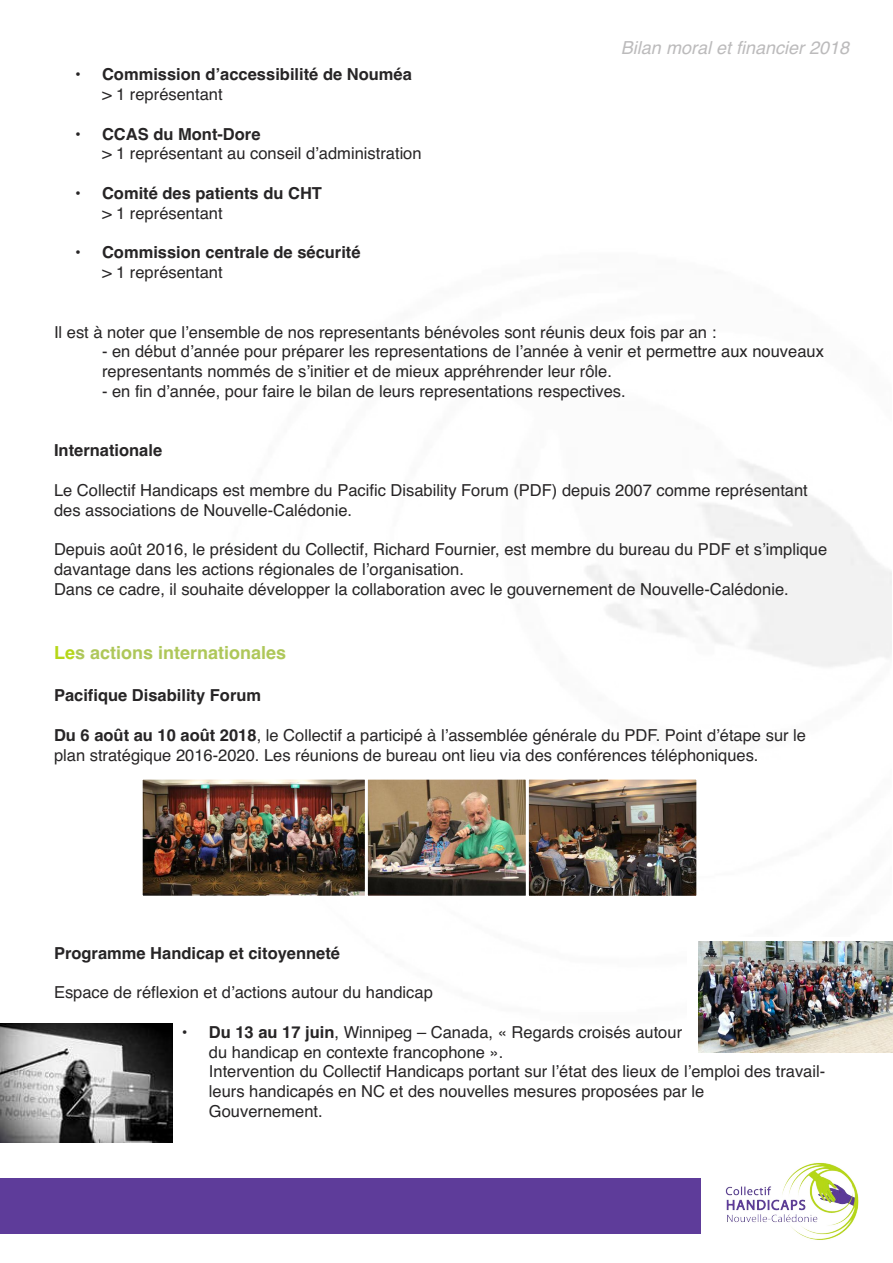
<style>
.page{position:relative;width:893px;height:1263px;background:#fff}
.page>*{position:absolute;margin:0;border:0;box-sizing:border-box;transform-origin:0 0}
.t1{font:700 18px "Helvetica";color:#aec759}
.t2{font:italic 18px "Helvetica";color:#bcbbbc}
.t3{font:16.5px/19.8px "Helvetica";color:#272526}
.t4{font:700 16.5px "Helvetica";color:#272526}
.s1{color:#b6d718}
.s2{font-weight:700}
</style>
<div class="page">
<img style="left:725px;top:1162px;width:134px;height:78px">
<div style="left:0;top:1178px;width:701px;height:56px;background:#5e3c9a"></div>
<img style="left:369px;top:781px;width:155px;height:113px">
<div style="left:366px;top:778px;width:161px;height:119px;border:2px solid #fff"></div>
<img style="left:530px;top:781px;width:165px;height:113px">
<div style="left:527px;top:778px;width:171px;height:119px;border:2px solid #fff"></div>
<img style="left:144px;top:781px;width:219px;height:113px">
<div style="left:141px;top:778px;width:225px;height:119px;border:2px solid #fff"></div>
<img style="left:0;top:1023px;width:173px;height:119px">
<img style="left:698px;top:941px;width:195px;height:111px">
<p class="t4" style="left:75px;top:65px;width:338px">• Commission d’accessibilité de Nouméa</p>
<p class="t3" style="left:102px;top:84px;width:122px">&gt; 1 représentant</p>
<p class="t4" style="left:75px;top:124px;width:187px">• CCAS du Mont-Dore</p>
<p class="t3" style="left:102px;top:144px;width:321px">&gt; 1 représentant au conseil d’administration</p>
<p class="t4" style="left:75px;top:184px;width:249px">• Comité des patients du CHT</p>
<p class="t3" style="left:102px;top:203px;width:122px">&gt; 1 représentant</p>
<p class="t4" style="left:75px;top:243px;width:287px">• Commission centrale de sécurité</p>
<p class="t3" style="left:102px;top:263px;width:122px">&gt; 1 représentant</p>
<p class="t2" style="left:621px;top:37px;width:230px">Bilan moral et financier 2018</p>
<p class="t3" style="left:54px;top:322px;width:664px">Il est à noter que l’ensemble de nos representants bénévoles sont réunis deux fois par an :</p>
<p class="t3" style="left:102px;top:342px;width:723px">- en début d’année pour préparer les representations de l’année à venir et permettre aux nouveaux representants nommés de s’initier et de mieux appréhrender leur rôle.</p>
<p class="t3" style="left:102px;top:381px;width:525px">- en fin d’année, pour faire le bilan de leurs representations respectives.</p>
<p class="t4" style="left:54px;top:441px;width:110px">Internationale</p>
<p class="t3" style="left:54px;top:480px;width:755px">Le Collectif Handicaps est membre du Pacific Disability Forum (PDF) depuis 2007 comme représentant des associations de Nouvelle-Calédonie.</p>
<p class="t3" style="left:54px;top:540px;width:775px">Depuis août 2016, le président du Collectif, Richard Fournier, est membre du bureau du PDF et s’implique davantage dans les actions régionales de l’organisation.<br>Dans ce cadre, il souhaite développer la collaboration avec le gouvernement de Nouvelle-Calédonie.</p>
<p class="t1" style="left:54px;top:642px;width:234px"><span class="s1">Le</span>s actions internationales</p>
<p class="t4" style="left:54px;top:686px;width:209px">Pacifique Disability Forum</p>
<p class="t3" style="left:54px;top:725px;width:754px"><span class="s2">Du 6 août au 10 août 2018</span>, le Collectif a participé àl’assemblée générale du PDF. Point d’étape sur le plan stratégique 2016-2020. Les réunions de bureau ont lieu via des conférences téléphoniques.</p>
<p class="t4" style="left:54px;top:943px;width:288px">Programme Handicap et citoyenneté</p>
<p class="t3" style="left:54px;top:983px;width:380px">Espace de réflexion et d’actions autour du handicap</p>
<p class="t3" style="left:209px;top:1022px;width:618px;text-indent:-27px"><span class="s2">• Du 13 au 17 juin</span>, Winnipeg – Canada, « Regards croisés autour<br>du handicap en contexte francophone ».<br>Intervention du Collectif Handicaps portant sur l’état des lieux de l’emploi des travail&shy;leurs handicapés en NC et des nouvelles mesures proposées par le<br>Gouvernement.</p>
</div>
